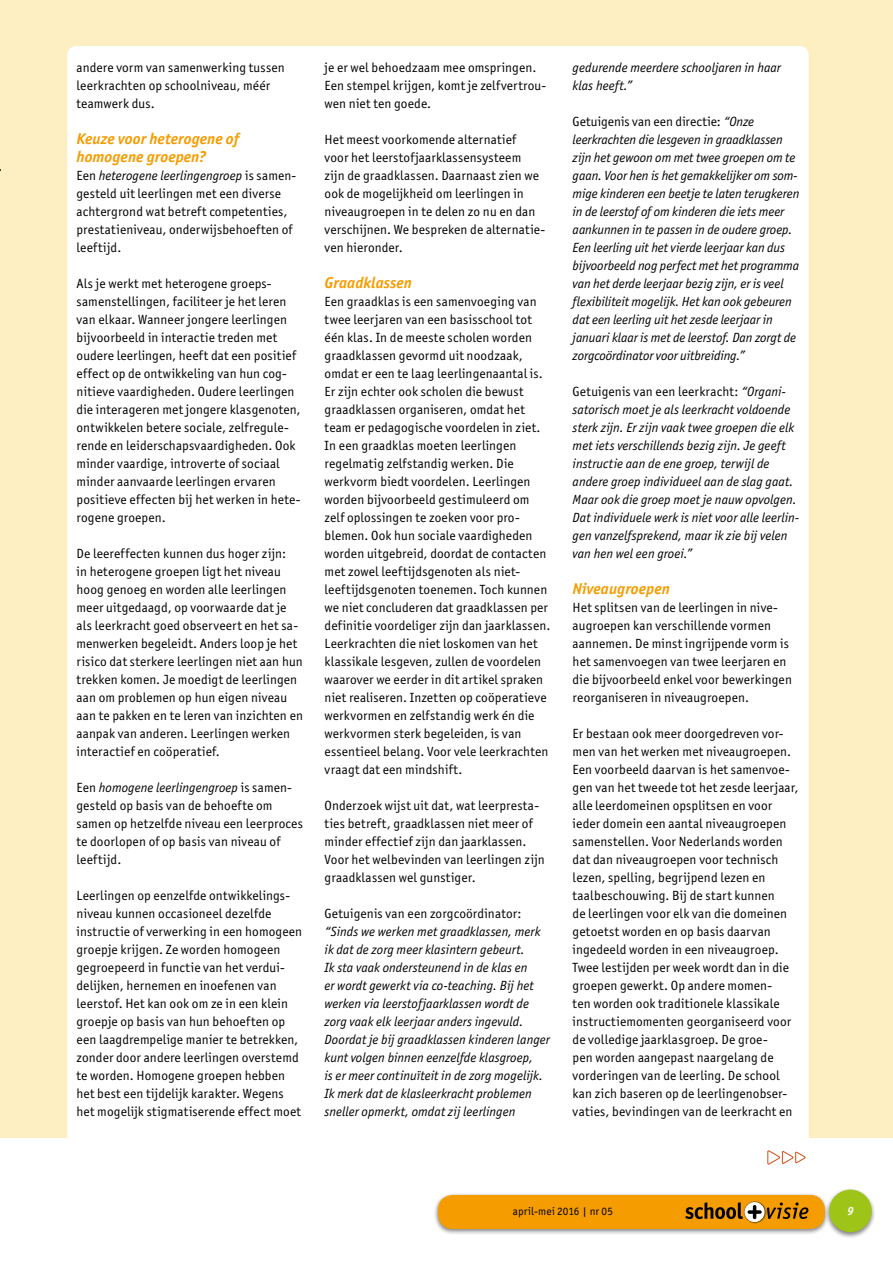
<style>
.page{position:relative;width:893px;height:1263px;background:#fff}
.page>*{position:absolute;margin:0;border:0;box-sizing:border-box;transform-origin:0 0}
.t1{font:15.75px/18px "Officina San ITC Bold Ital OSF";color:#f59c00}
.t2{font:13.35px/18px "Officina San ITC";letter-spacing:.015em;color:#000}
.t3{font:italic 13.35px/18px "Officina San ITC";letter-spacing:.005em;color:#000}
.t4{font:italic 700 12px "Officina San ITC";color:#fff}
.t5{font:11.25px "Officina San ITC";letter-spacing:.005em;color:#000}
.s1{font-style:italic}
.s2{font-style:normal}
</style>
<div class="page">
<div style="left:0;top:0;width:893px;height:1137px;background:#feefc2"></div>
<div style="left:68px;top:47px;width:740px;height:1101px;background:#fff;border-radius:9px"></div>
<svg style="left:767px;top:1150px;width:39px;height:15px"></svg>
<div style="left:433px;top:1192px;width:397px;height:43px;background:#000;opacity:.5"></div>
<div style="left:438px;top:1195px;width:387px;height:34px;background:#f59c00;border-radius:15px"></div>
<img style="left:746px;top:1201px;width:18px;height:23px">
<svg style="left:745px;top:1202px;width:20px;height:20px"></svg>
<svg style="left:685px;top:1202px;width:123px;height:17px"></svg>
<div style="left:824px;top:1187px;width:52px;height:52px;background:#000;opacity:.5"></div>
<div style="left:829px;top:1189px;width:43px;height:43px;background:#9dc417;border-radius:50%"></div>
<p class="t2" style="left:77px;top:58px;width:210px">andere vorm van samenwerking tussen leerkrachten op schoolniveau, méér teamwerk dus.</p>
<p class="t1" style="left:77px;top:130px;width:164px">Keuze voor heterogene of homogene groepen?</p>
<p class="t2" style="left:77px;top:166px;width:221px">Een <span class="s1">heterogene leerlingengroep</span> is samen&shy;gesteld uit leerlingen met een diverse achtergrond wat betreft competenties, prestatieniveau, onderwijsbehoeften of leeftijd.</p>
<p class="t2" style="left:77px;top:274px;width:226px">Als je werkt met heterogene groeps&shy;samenstellingen, faciliteer je het leren van elkaar. Wanneer jongere leerlingen bijvoorbeeld in interactie treden met oudere leerlingen, heeft dat een positief effect op de ontwikkeling van hun cog&shy;nitieve vaardigheden. Oudere leerlingen die interageren met jongere klasgenoten, ontwikkelen betere sociale, zelfregule&shy;rende en leiderschapsvaardigheden. Ook minder vaardige, introverte of sociaal minder aanvaarde leerlingen ervaren positieve effecten bij het werken in hete&shy;rogene groepen.</p>
<p class="t2" style="left:77px;top:544px;width:228px">De leereffecten kunnen dus hoger zijn:<br>in heterogene groepen ligt het niveau hoog genoeg en worden alle leerlingen meer uitgedaagd, op voorwaarde dat je als leerkracht goed observeert en het sa&shy;menwerken begeleidt. Anders loop je het risico dat sterkere leerlingen niet aan hun trekken komen. Je moedigt de leerlingen aan om problemen op hun eigen niveau aan te pakken en te leren van inzichten en aanpak van anderen. Leerlingen werken interactief en coöperatief.</p>
<p class="t2" style="left:77px;top:778px;width:228px">Een <span class="s1">homogene leerlingengroep</span> is samen&shy;gesteld op basis van de behoefte om samen op hetzelfde niveau een leerproces te doorlopen of op basis van niveau of leeftijd.</p>
<p class="t2" style="left:77px;top:886px;width:227px">Leerlingen op eenzelfde ontwikkelings&shy;niveau kunnen occasioneel dezelfde instructie of verwerking in een homogeen groepje krijgen. Ze worden homogeen gegroepeerd in functie van het verdui&shy;delijken, hernemen en inoefenen van leerstof. Het kan ook om ze in een klein groepje op basis van hun behoeften op een laagdrempelige manier te betrekken, zonder door andere leerlingen overstemd te worden. Homogene groepen hebben het best een tijdelijk karakter. Wegens het mogelijk stigmatiserende effect moet</p>
<p class="t2" style="left:325px;top:58px;width:223px">je er wel behoedzaam mee omspringen.<br>Een stempel krijgen, komt je zelfvertrou&shy;wen niet ten goede.</p>
<p class="t2" style="left:325px;top:130px;width:222px">Het meest voorkomende alternatief<br>voor het leerstofjaarklassensysteem<br>zijn de graadklassen. Daarnaast zien we ook de mogelijkheid om leerlingen in niveaugroepen in te delen zo nu en dan verschijnen. We bespreken de alternatie&shy;ven hieronder.</p>
<p class="t1" style="left:325px;top:274px;width:89px">Graadklassen</p>
<p class="t2" style="left:325px;top:292px;width:227px">Een graadklas is een samenvoeging van twee leerjaren van een basisschool tot één klas. In de meeste scholen worden graadklassen gevormd uit noodzaak, omdat er een te laag leerlingenaantal is.<br>Er zijn echter ook scholen die bewust graadklassen organiseren, omdat het team er pedagogische voordelen in ziet.<br>In een graadklas moeten leerlingen regelmatig zelfstandig werken. Die werkvorm biedt voordelen. Leerlingen worden bijvoorbeeld gestimuleerd om zelf oplossingen te zoeken voor pro&shy;blemen. Ook hun sociale vaardigheden worden uitgebreid, doordat de contacten met zowel leeftijdsgenoten als niet&shy;leeftijdsgenoten toenemen. Toch kunnen we niet concluderen dat graadklassen per definitie voordeliger zijn dan jaarklassen.<br>Leerkrachten die niet loskomen van het klassikale lesgeven, zullen de voordelen waarover we eerder in dit artikel spraken niet realiseren. Inzetten op coöperatieve werkvormen en zelfstandig werk én die werkvormen sterk begeleiden, is van essentieel belang. Voor vele leerkrachten vraagt dat een mindshift.</p>
<p class="t2" style="left:325px;top:796px;width:222px">Onderzoek wijst uit dat, wat leerpresta&shy;ties betreft, graadklassen niet meer of minder effectief zijn dan jaarklassen.<br>Voor het welbevinden van leerlingen zijn graadklassen wel gunstiger.</p>
<p class="t2" style="left:325px;top:904px;width:198px">Getuigenis van een zorgcoördinator:</p>
<p class="t3" style="left:325px;top:922px;width:227px">“Sinds we werken met graadklassen, merk ik dat de zorg meer klasintern gebeurt.<br>Ik sta vaak ondersteunend in de klas en<br>er wordt gewerkt via co-teaching. Bij het werken via leerstofjaarklassen wordt de zorg vaak elk leerjaar anders ingevuld.<br>Doordat je bij graadklassen kinderen langer kunt volgen binnen eenzelfde klasgroep,<br>is er meer continuïteit in de zorg mogelijk.<br>Ik merk dat de klasleerkracht problemen sneller opmerkt, omdat zij leerlingen</p>
<p class="t3" style="left:573px;top:58px;width:210px">gedurende meerdere schooljaren in haar klas heeft.”</p>
<p class="t3" style="left:573px;top:112px;width:228px"><span class="s2">Getuigenis van een directie:</span> “Onze leerkrachten die lesgeven in graadklassen zijn het gewoon om met twee groepen om te gaan. Voor hen is het gemakkelijker om som&shy;mige kinderen een beetje te laten terugkeren in de leerstof of om kinderen die iets meer aankunnen in te passen in de oudere groep.<br>Een leerling uit het vierde leerjaar kan dus bijvoorbeeld nog perfect met het programma van het derde leerjaar bezig zijn, er is veel flexibiliteit mogelijk. Het kan ook gebeuren dat een leerling uit het zesde leerjaar in januari klaar is met de leerstof. Dan zorgt de zorgcoördinator voor uitbreiding.”</p>
<p class="t3" style="left:573px;top:382px;width:228px"><span class="s2">Getuigenis van een leerkracht:</span> “Organi&shy;satorisch moet je als leerkracht voldoende sterk zijn. Er zijn vaak twee groepen die elk met iets verschillends bezig zijn. Je geeft instructie aan de ene groep, terwijl de andere groep individueel aan de slag gaat.<br>Maar ook die groep moet je nauw opvolgen.<br>Dat individuele werk is niet voor alle leerlin&shy;gen vanzelfsprekend, maar ik zie bij velen van hen wel een groei.”</p>
<p class="t1" style="left:573px;top:580px;width:99px">Niveaugroepen</p>
<p class="t2" style="left:573px;top:598px;width:221px">Het splitsen van de leerlingen in nive&shy;augroepen kan verschillende vormen aannemen. De minst ingrijpende vorm is het samenvoegen van twee leerjaren en die bijvoorbeeld enkel voor bewerkingen reorganiseren in niveaugroepen.</p>
<p class="t2" style="left:573px;top:724px;width:227px">Er bestaan ook meer doorgedreven vor&shy;men van het werken met niveaugroepen.<br>Een voorbeeld daarvan is het samenvoe&shy;gen van het tweede tot het zesde leerjaar, alle leerdomeinen opsplitsen en voor ieder domein een aantal niveaugroepen samenstellen. Voor Nederlands worden dat dan niveaugroepen voor technisch lezen, spelling, begrijpend lezen en taalbeschouwing. Bij de start kunnen<br>de leerlingen voor elk van die domeinen getoetst worden en op basis daarvan ingedeeld worden in een niveaugroep.<br>Twee lestijden per week wordt dan in die groepen gewerkt. Op andere momen-<br>ten worden ook traditionele klassikale instructiemomenten georganiseerd voor de volledige jaarklasgroep. De groe-<br>pen worden aangepast naargelang de vorderingen van de leerling. De school kan zich baseren op de leerlingenobser&shy;vaties, bevindingen van de leerkracht en</p>
<p class="t5" style="left:513px;top:1205px;width:102px">april-mei 2016 | nr 05</p>
<p class="t4" style="left:847px;top:1204px;width:8px">9</p>
</div>
